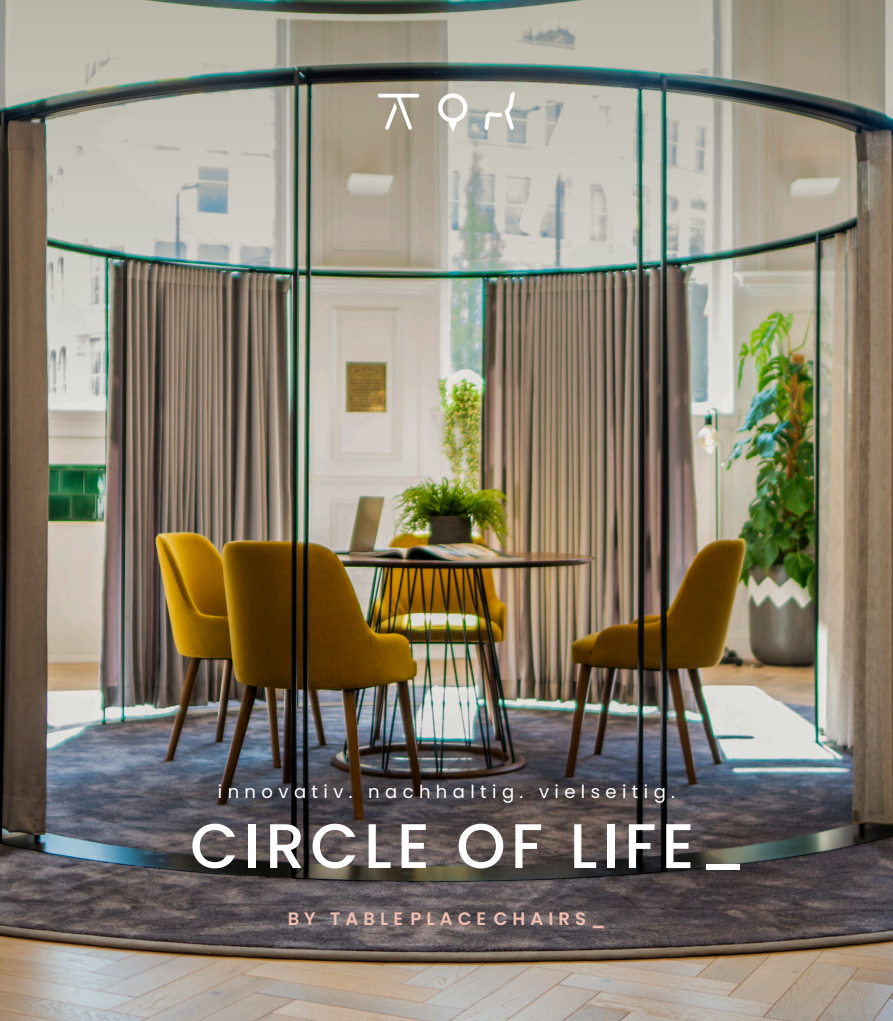
<style>
.page{position:relative;width:893px;height:1021px;background:#fff}
.page>*{position:absolute;margin:0;border:0;box-sizing:border-box;transform-origin:0 0}
.t1{font:500 62.85px "Poppins";letter-spacing:.08em;color:#fff}
.t2{font:18px "Poppins";letter-spacing:.3em;color:#fff}
.t3{font:600 18px "Poppins";letter-spacing:.28em;color:#f1beb0}
.s1{font-weight:400}
</style>
<div class="page">
<img style="left:0;top:408px;width:893px;height:612px">
<img style="left:0;top:0;width:893px;height:408px">
<svg style="left:378px;top:94px;width:41px;height:36px"></svg>
<svg style="left:438px;top:93px;width:29px;height:39px"></svg>
<svg style="left:484px;top:92px;width:31px;height:38px"></svg>
<p class="t2" style="left:218px;top:780px;width:459px">innovativ. nachhaltig. vielseitig.</p>
<p class="t1" style="left:190px;top:809px;width:557px">CIRCLE OF LIFE<span class="s1">_</span></p>
<p class="t3" style="left:288px;top:908px;width:319px">BY TABLE PLACE CHAIRS_</p>
</div>
